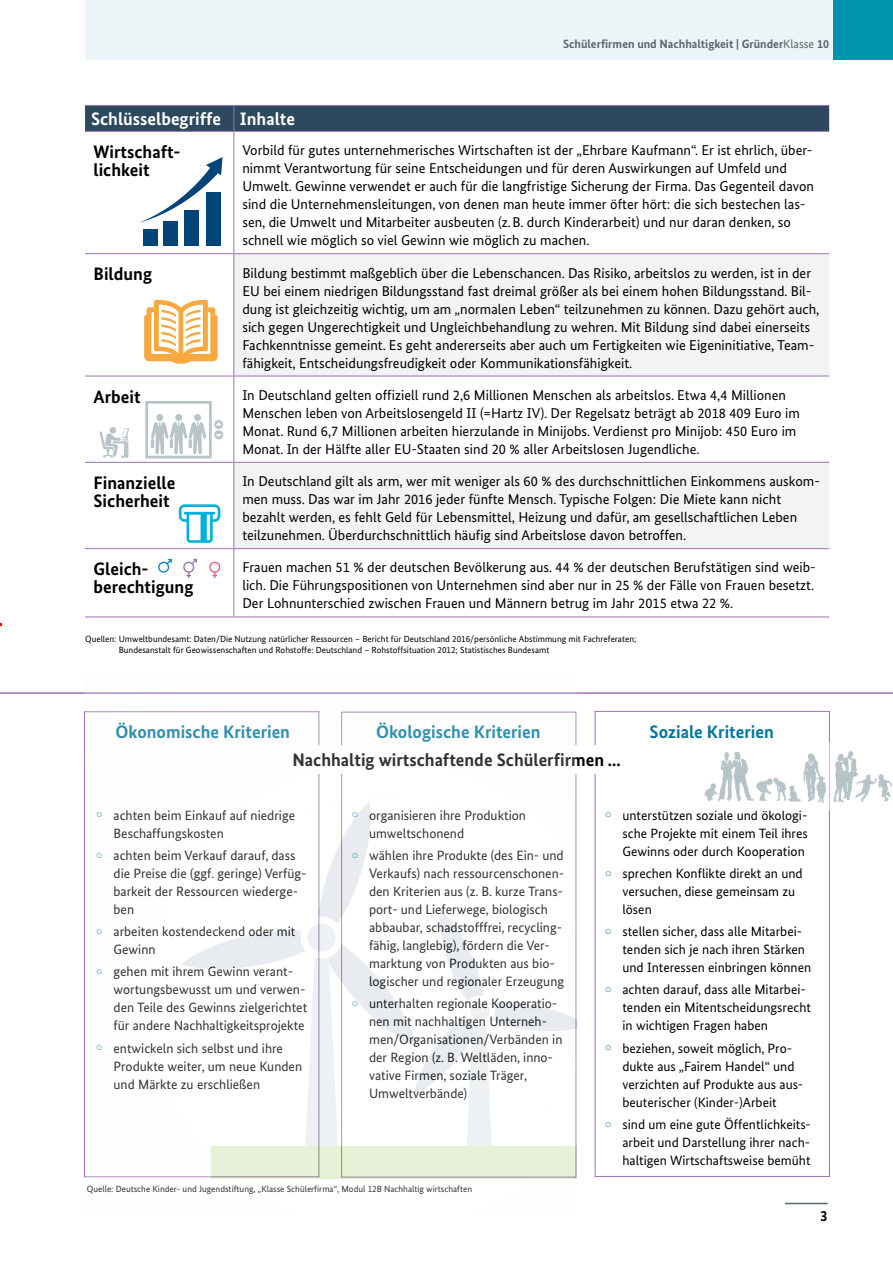
<style>
.page{position:relative;width:893px;height:1263px;background:#fff}
.page>*{position:absolute;margin:0;border:0;box-sizing:border-box;transform-origin:0 0}
.Tabelle{font:700 18px/18px "Bundes Sans";color:#000}
.t1{font:700 18px "Bundes Sans";color:#0075a0}
.t2{font:700 18px "Bundes Sans";color:#fff}
.t3{font:700 15px "Bundes Sans";color:#000}
.Tabelle-2{font:14.25px/18px "Bundes Sans";color:#000}
.t4{font:13.5px/18px "Bundes Sans";color:#000}
.t5{font:700 12px "Bundes Sans";color:#57666d}
.t6{font:9px/11.2px "Bundes Sans";color:#000}
.s1{font-weight:400}
</style>
<div class="page">
<svg style="left:234px;top:254px;width:595px;height:294px;fill:#f2f3f5"></svg>
<svg style="left:85px;top:105px;width:744px;height:26px;background:#314a60"></svg>
<hr style="left:85px;top:131px;width:149px;height:1px;background:#9c72b0">
<hr style="left:234px;top:131px;width:595px;height:1px;background:#9c72b0">
<hr style="left:233px;top:132px;width:1px;height:121px;background:#9c72b0">
<hr style="left:85px;top:253px;width:149px;height:1px;background:#9c72b0">
<hr style="left:234px;top:253px;width:595px;height:1px;background:#9c72b0">
<hr style="left:233px;top:254px;width:1px;height:122px;background:#9c72b0">
<hr style="left:85px;top:376px;width:149px;height:1px;background:#9c72b0">
<hr style="left:234px;top:376px;width:595px;height:1px;background:#9c72b0">
<hr style="left:233px;top:376px;width:1px;height:86px;background:#9c72b0">
<hr style="left:85px;top:462px;width:149px;height:1px;background:#9c72b0">
<hr style="left:234px;top:462px;width:595px;height:1px;background:#9c72b0">
<hr style="left:233px;top:463px;width:1px;height:85px;background:#9c72b0">
<hr style="left:85px;top:548px;width:149px;height:1px;background:#9c72b0">
<hr style="left:234px;top:548px;width:595px;height:1px;background:#9c72b0">
<hr style="left:233px;top:549px;width:1px;height:68px;background:#9c72b0">
<hr style="left:85px;top:617px;width:149px;height:1px;background:#9c72b0">
<hr style="left:234px;top:617px;width:595px;height:1px;background:#9c72b0">
<div style="left:595px;top:711px;width:235px;height:466px;border:1px solid #9c72b0"></div>
<div style="left:282px;top:746px;width:346px;height:28px;background:#fff"></div>
<div style="left:85px;top:0;width:808px;height:60px;background:#ebf4f7"></div>
<div style="left:833px;top:0;width:60px;height:60px;background:#0095ac"></div>
<hr style="left:785px;top:1203px;width:43px;height:1px;background:#57666d">
<hr style="left:0;top:692px;width:893px;height:2px;background:#9c72b0">
<div style="left:85px;top:677px;width:491px;height:537px;background:#fefefe"></div>
<svg style="left:182px;top:801px;width:394px;height:345px"></svg>
<div style="left:211px;top:1146px;width:365px;height:32px;background:#e6f1d7"></div>
<div style="left:144px;top:229px;width:14px;height:16px;background:#024478"></div>
<div style="left:163px;top:221px;width:15px;height:24px;background:#024478"></div>
<div style="left:184px;top:210px;width:15px;height:35px;background:#024478"></div>
<div style="left:206px;top:192px;width:15px;height:53px;background:#024478"></div>
<svg style="left:139px;top:157px;width:84px;height:66px"></svg>
<svg style="left:144px;top:300px;width:74px;height:64px"></svg>
<svg style="left:145px;top:401px;width:78px;height:57px"></svg>
<svg style="left:99px;top:427px;width:30px;height:31px"></svg>
<svg style="left:179px;top:504px;width:41px;height:39px"></svg>
<hr style="left:184px;top:512px;width:31px;height:2px;background:#00b0db">
<svg style="left:209px;top:562px;width:11px;height:16px"></svg>
<svg style="left:158px;top:559px;width:14px;height:14px"></svg>
<svg style="left:183px;top:559px;width:14px;height:19px"></svg>
<img style="left:704px;top:743px;width:188px;height:68px">
<p class="t5" style="left:563px;top:36px;width:268px">Schülerfirmen und Nachhaltigkeit | Gründer<span class="s1">Klasse</span> 10</p>
<p class="t2" style="left:91px;top:108px;width:206px">Schlüsselbegriffe Inhalte</p>
<p class="Tabelle" style="left:94px;top:143px;width:89px">Wirtschaft&shy;lichkeit</p>
<p class="Tabelle-2" style="left:242px;top:141px;width:573px">Vorbild für gutes unternehmerisches Wirtschaften ist der „Ehrbare Kaufmann“. Er ist ehrlich, über&shy;nimmt Verantwortung für seine Entscheidungen und für deren Auswirkungen auf Umfeld und Umwelt. Gewinne verwendet er auch für die langfristige Sicherung der Firma. Das Gegenteil davon sind die Unternehmensleitungen, von denen man heute immer öfter hört: die sich bestechen las&shy;sen, die Umwelt und Mitarbeiter ausbeuten (z.B. durch Kinderarbeit) und nur daran denken, so schnell wie möglich so viel Gewinn wie möglich zu machen.</p>
<p class="Tabelle" style="left:94px;top:265px;width:60px">Bildung</p>
<p class="Tabelle-2" style="left:242px;top:263px;width:579px">Bildung bestimmt maßgeblich über die Lebenschancen. Das Risiko, arbeitslos zu werden, ist in der EU bei einem niedrigen Bildungsstand fast dreimal größer als bei einem hohen Bildungsstand. Bil&shy;dung ist gleichzeitig wichtig, um am „normalen Leben“ teilzunehmen zu können. Dazu gehört auch, sich gegen Ungerechtigkeit und Ungleichbehandlung zu wehren. Mit Bildung sind dabei einerseits Fachkenntnisse gemeint. Es geht andererseits aber auch um Fertigkeiten wie Eigeninitiative, Team&shy;fähigkeit, Entscheidungsfreudigkeit oder Kommunikationsfähigkeit.</p>
<p class="Tabelle" style="left:94px;top:387px;width:48px">Arbeit</p>
<p class="Tabelle-2" style="left:242px;top:386px;width:559px">In Deutschland gelten offiziell rund 2,6 Millionen Menschen als arbeitslos. Etwa 4,4 Millionen Menschen leben von Arbeitslosengeld II (=Hartz IV). Der Regelsatz beträgt ab 2018 409 Euro im Monat. Rund 6,7 Millionen arbeiten hierzulande in Minijobs. Verdienst pro Minijob: 450 Euro im Monat. In der Hälfte aller EU-Staaten sind 20 % aller Arbeitslosen Jugendliche.</p>
<p class="Tabelle" style="left:94px;top:474px;width:83px">Finanzielle<br>Sicherheit</p>
<p class="Tabelle-2" style="left:242px;top:472px;width:579px">In Deutschland gilt als arm, wer mit weniger als 60 % des durchschnittlichen Einkommens auskom&shy;men muss. Das war im Jahr 2016 jeder fünfte Mensch. Typische Folgen: Die Miete kann nicht bezahlt werden, es fehlt Geld für Lebensmittel, Heizung und dafür, am gesellschaftlichen Leben teilzunehmen. Überdurchschnittlich häufig sind Arbeitslose davon betroffen.</p>
<p class="Tabelle" style="left:94px;top:560px;width:101px">Gleich&shy;berechtigung</p>
<p class="Tabelle-2" style="left:242px;top:558px;width:575px">Frauen machen 51 % der deutschen Bevölkerung aus. 44 % der deutschen Berufstätigen sind weib&shy;lich. Die Führungspositionen von Unternehmen sind aber nur in 25 % der Fälle von Frauen besetzt.<br>Der Lohnunterschied zwischen Frauen und Männern betrug im Jahr 2015 etwa 22 %.</p>
<p class="t6" style="left:119px;top:633px;width:519px;text-indent:-34px">Quellen: Umweltbundesamt: Daten/Die Nutzung natürlicher Ressourcen – Bericht für Deutschland 2016/persönliche Abstimmung mit Fachreferaten;<br>Bundesanstalt für Geowissenschaften und Rohstoffe: Deutschland – Rohstoffsituation 2012; Statistisches Bundesamt</p>
<h4 class="t1" style="left:116px;top:721px;width:176px">Ökonomische Kriterien</h4>
<h4 class="t1" style="left:376px;top:721px;width:166px">Ökologische Kriterien</h4>
<h3 class="Tabelle" style="left:292px;top:751px;width:330px">Nachhaltig wirtschaftende Schülerfirmen ...</h3>
<h4 class="t1" style="left:650px;top:721px;width:126px">Soziale Kriterien</h4>
<p class="t4" style="left:114px;top:806px;width:183px;text-indent:-17px"><sup>•</sup> achten beim Einkauf auf niedrige<br>Beschaffungskosten</p>
<p class="t4" style="left:114px;top:846px;width:195px;text-indent:-17px"><sup>•</sup> achten beim Verkauf darauf, dass die Preise die (ggf. geringe) Verfüg&shy;barkeit der Ressourcen wiederge&shy;ben</p>
<p class="t4" style="left:114px;top:922px;width:183px;text-indent:-17px"><sup>•</sup> arbeiten kostendeckend oder mit<br>Gewinn</p>
<p class="t4" style="left:114px;top:963px;width:195px;text-indent:-17px"><sup>•</sup> gehen mit ihrem Gewinn verant&shy;wortungsbewusst um und verwen&shy;den Teile des Gewinns zielgerichtet für andere Nachhaltigkeitsprojekte</p>
<p class="t4" style="left:114px;top:1039px;width:190px;text-indent:-17px"><sup>•</sup> entwickeln sich selbst und ihre<br>Produkte weiter, um neue Kunden und Märkte zu erschließen</p>
<p class="t4" style="left:369px;top:806px;width:158px;text-indent:-17px"><sup>•</sup> organisieren ihre Produktion umweltschonend</p>
<p class="t4" style="left:369px;top:846px;width:197px;text-indent:-17px"><sup>•</sup> wählen ihre Produkte (des Ein- und Verkaufs) nach ressourcenschonen&shy;den Kriterien aus (z. B. kurze Trans&shy;port- und Lieferwege, biologisch abbaubar, schadstofffrei, recycling&shy;fähig, langlebig), fördern die Ver&shy;marktung von Produkten aus bio&shy;logischer und regionaler Erzeugung</p>
<p class="t4" style="left:369px;top:994px;width:195px;text-indent:-17px"><sup>•</sup> unterhalten regionale Kooperatio&shy;nen mit nachhaltigen Unterneh&shy;men/Organisationen/Verbänden in der Region (z. B. Weltläden, inno&shy;vative Firmen, soziale Träger,<br>Umweltverbände)</p>
<p class="t6" style="left:87px;top:1183px;width:387px">Quelle: Deutsche Kinder- und Jugendstiftung, „Klasse Schülerfirma“, Modul 12B Nachhaltig wirtschaften</p>
<p class="t4" style="left:622px;top:806px;width:187px;text-align:justify;text-indent:-17px"><sup>•</sup> unterstützen soziale und ökologi&shy;sche Projekte mit einem Teil ihres Gewinns oder durch Kooperation</p>
<p class="t4" style="left:622px;top:864px;width:182px;text-indent:-17px"><sup>•</sup> sprechen Konflikte direkt an und versuchen, diese gemeinsam zu lösen</p>
<p class="t4" style="left:622px;top:922px;width:190px;text-indent:-17px"><sup>•</sup> stellen sicher, dass alle Mitarbei&shy;tenden sich je nach ihren Stärken und Interessen einbringen können</p>
<p class="t4" style="left:622px;top:981px;width:190px;text-indent:-17px"><sup>•</sup> achten darauf, dass alle Mitarbei&shy;tenden ein Mitentscheidungsrecht in wichtigen Fragen haben</p>
<p class="t4" style="left:622px;top:1039px;width:182px;text-indent:-17px"><sup>•</sup> beziehen, soweit möglich, Pro&shy;dukte aus „Fairem Handel“ und verzichten auf Produkte aus aus&shy;beuterischer (Kinder-)Arbeit</p>
<p class="t4" style="left:622px;top:1115px;width:190px;text-align:justify;text-indent:-17px"><sup>•</sup> sind um eine gute Öffentlichkeits&shy;arbeit und Darstellung ihrer nach&shy;haltigen Wirtschaftsweise bemüht</p>
<p class="t3" style="left:820px;top:1207px;width:9px">3</p>
</div>
